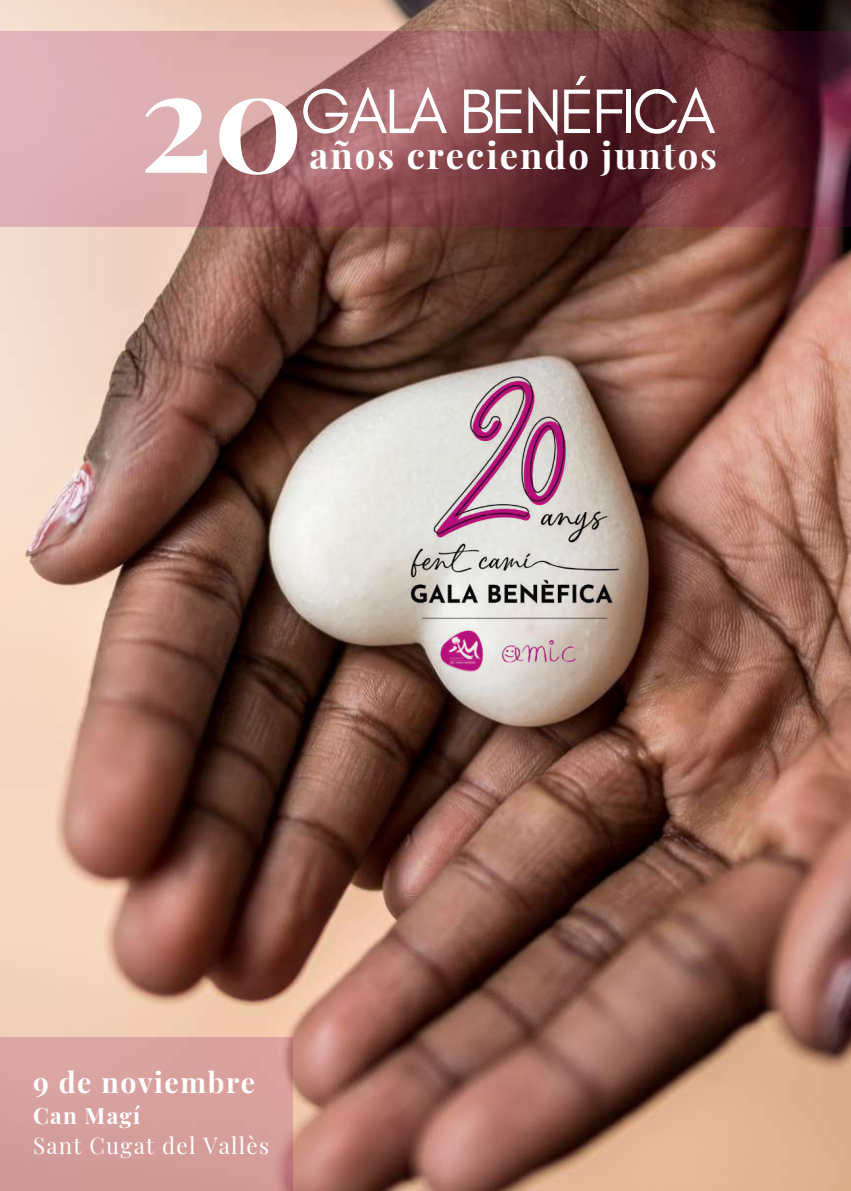
<style>
.page{position:relative;width:851px;height:1191px;background:#fff}
.page>*{position:absolute;margin:0;border:0;box-sizing:border-box;transform-origin:0 0}
.t1{font:700 140.4px "Playfair Display";color:#fff}
.t2{font:64px "Glacial Indifference";letter-spacing:-.045em;color:#fff}
.t3{font:700 36.4px "Playfair Display";letter-spacing:.055em;color:#fff}
.t4{font:700 28.4px "Playfair Display";letter-spacing:.055em;color:#fff}
.t5{font:22.4px "Playfair Display";letter-spacing:.055em;color:#fff}
.t6{font:700 22.4px "Playfair Display";letter-spacing:.055em;color:#fff}
</style>
<div class="page">
<img style="left:0;top:0;width:850px;height:1190px">
<img style="left:393px;top:361px;width:296px;height:325px">
<svg style="left:0;top:31px;width:850px;height:195px;background:#996267"></svg>
<div style="left:0;top:1037px;width:292px;height:153px;background:#d7a19d"></div>
<h2 class="t2" style="left:300px;top:72px;width:416px">GALA BENÉFICA</h2>
<h1 class="t1" style="left:139px;top:21px;width:165px">20</h1>
<p class="t3" style="left:309px;top:129px;width:409px">años creciendo juntos</p>
<p class="t4" style="left:33px;top:1062px;width:223px">9 de noviembre</p>
<p class="t6" style="left:33px;top:1100px;width:109px">Can Magí</p>
<p class="t5" style="left:33px;top:1130px;width:237px">Sant Cugat del Vallès</p>
</div>
